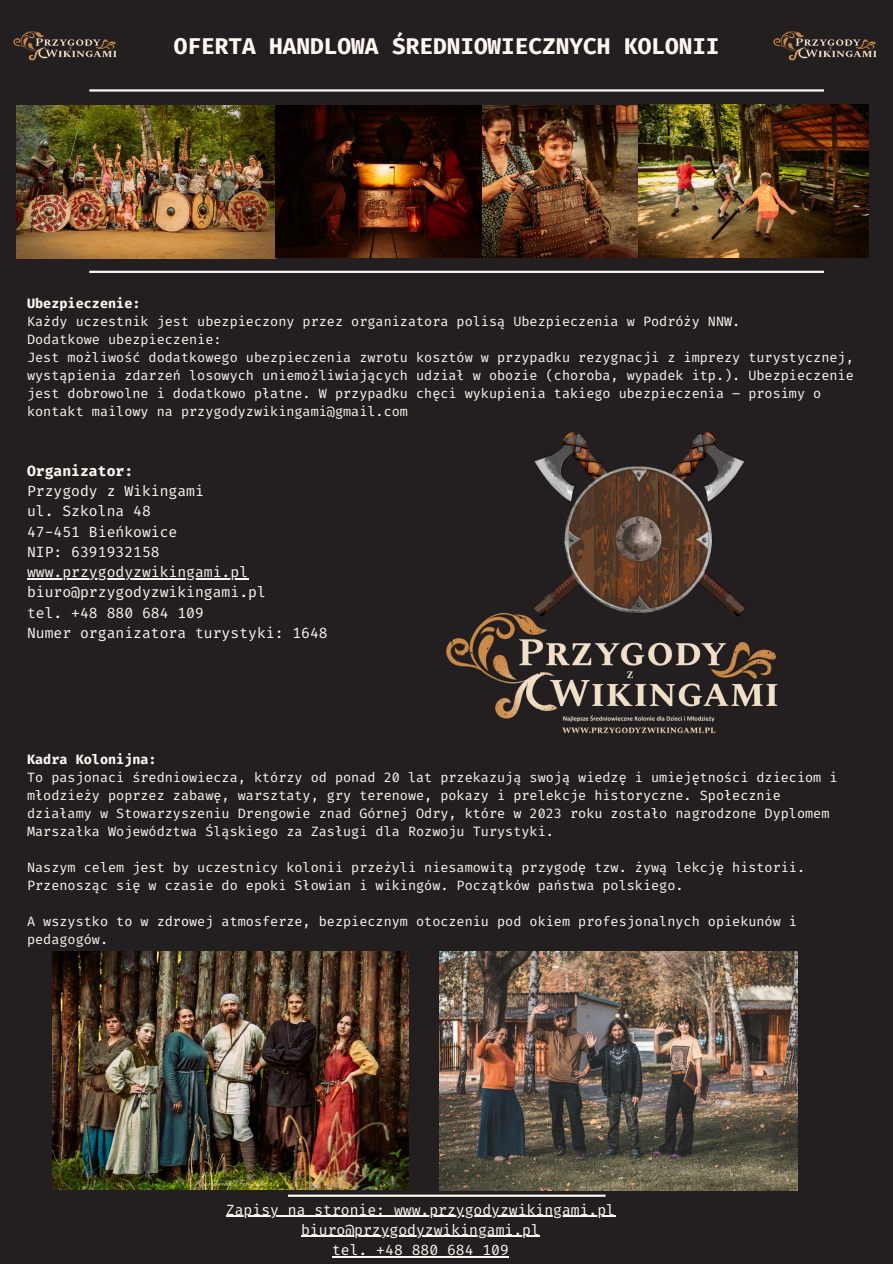
<style>
.page{position:relative;width:893px;height:1264px;background:#fff}
.page>*{position:absolute;margin:0;border:0;box-sizing:border-box;transform-origin:0 0}
.t1{font:700 22.8px "Fira Code";color:#fef7f2}
.t2{font:14.7px "Fira Code";color:#fef7f2}
.t3{font:700 14.7px "Fira Code";color:#fef7f2}
.t4{font:13.5px/18px "Fira Code";color:#fef7f2}
.t5{font:700 13.5px "Fira Code";color:#fef7f2}
</style>
<div class="page">
<div style="left:0;top:0;width:892px;height:1263px;background:#231f20"></div>
<hr style="left:288px;top:1194px;width:317px;height:2px;background:#fef7f2">
<img style="left:17px;top:105px;width:851px;height:153px">
<hr style="left:89px;top:271px;width:735px;height:2px;background:#fef7f2">
<img style="left:13px;top:31px;width:104px;height:30px">
<hr style="left:89px;top:89px;width:735px;height:3px;background:#fef7f2">
<img style="left:773px;top:31px;width:104px;height:30px">
<img style="left:53px;top:951px;width:355px;height:238px">
<img style="left:439px;top:951px;width:358px;height:239px">
<img style="left:446px;top:432px;width:332px;height:302px">
<hr style="left:226px;top:1215px;width:389px;height:1px;background:#fef7f2">
<hr style="left:301px;top:1235px;width:239px;height:1px;background:#fef7f2">
<hr style="left:332px;top:1256px;width:177px;height:1px;background:#fef7f2">
<hr style="left:27px;top:578px;width:221px;height:1px;background:#fef7f2">
<p class="t1" style="left:174px;top:31px;width:547px">OFERTA HANDLOWA ŚREDNIOWIECZNYCH KOLONII</p>
<p class="t5" style="left:27px;top:294px;width:115px">Ubezpieczenie:</p>
<p class="t4" style="left:27px;top:312px;width:714px">Każdy uczestnik jest ubezpieczony przez organizatora polisą Ubezpieczenia w Podróży NNW.</p>
<p class="t4" style="left:27px;top:330px;width:196px">Dodatkowe ubezpieczenie:</p>
<p class="t4" style="left:27px;top:348px;width:828px">Jest możliwość dodatkowego ubezpieczenia zwrotu kosztów w przypadku rezygnacji z imprezy turystycznej, wystąpienia zdarzeń losowych uniemożliwiających udział w obozie (choroba, wypadek itp.). Ubezpieczenie jest dobrowolne i dodatkowo płatne. W przypadku chęci wykupienia takiego ubezpieczenia – prosimy o kontakt mailowy na przygodyzwikingami@gmail.com</p>
<p class="t3" style="left:27px;top:461px;width:108px">Organizator:</p>
<p class="t2" style="left:27px;top:481px;width:178px">Przygody z Wikingami</p>
<p class="t2" style="left:27px;top:502px;width:125px">ul. Szkolna 48</p>
<p class="t2" style="left:27px;top:522px;width:152px">47-451 Bień kowice</p>
<p class="t2" style="left:27px;top:542px;width:134px">NIP: 6391932158</p>
<p class="t2" style="left:27px;top:562px;width:222px">www.przygodyzwikingami.pl</p>
<p class="t2" style="left:27px;top:583px;width:240px">biuro@przygodyzwikingami.pl</p>
<p class="t2" style="left:27px;top:603px;width:178px">tel. +48 880 684 109</p>
<p class="t2" style="left:27px;top:623px;width:302px">Numer organizatora turystyki: 1648</p>
<p class="t5" style="left:27px;top:750px;width:131px">Kadra Kolonijna:</p>
<p class="t4" style="left:27px;top:768px;width:812px">To pasjonaci ś redniowiecza, którzy od ponad 20 lat przekazują swoją wiedzę i umiejętności dzieciom i młodzieży poprzez zabawę, warsztaty, gry terenowe, pokazy i prelekcje historyczne. Społecznie działamy w Stowarzyszeniu Drengowie znad Górnej Odry, które w 2023 roku zostało nagrodzone Dyplomem Marszałka Województwa Śląskiego za Zasługi dla Rozwoju Turystyki.</p>
<p class="t4" style="left:27px;top:858px;width:779px">Naszym celem jest by uczestnicy kolonii przeżyli niesamowitą przygodę tzw. żywą lekcję historii.<br>Przenosząc się w czasie do epoki Słowian i wikingów. Początków państwa polskiego.</p>
<p class="t4" style="left:27px;top:912px;width:771px">A wszystko to w zdrowej atmosferze, bezpiecznym otoczeniu pod okiem profesjonalnych opiekunów i pedagogów.</p>
<p class="t2" style="left:226px;top:1199px;width:390px">Zapisy na stronie: www.przygodyzwikingami.pl</p>
<p class="t2" style="left:301px;top:1220px;width:240px">biuro@przygodyzwikingami.pl</p>
<p class="t2" style="left:332px;top:1240px;width:178px">tel. +48 880 684 109</p>
</div>
